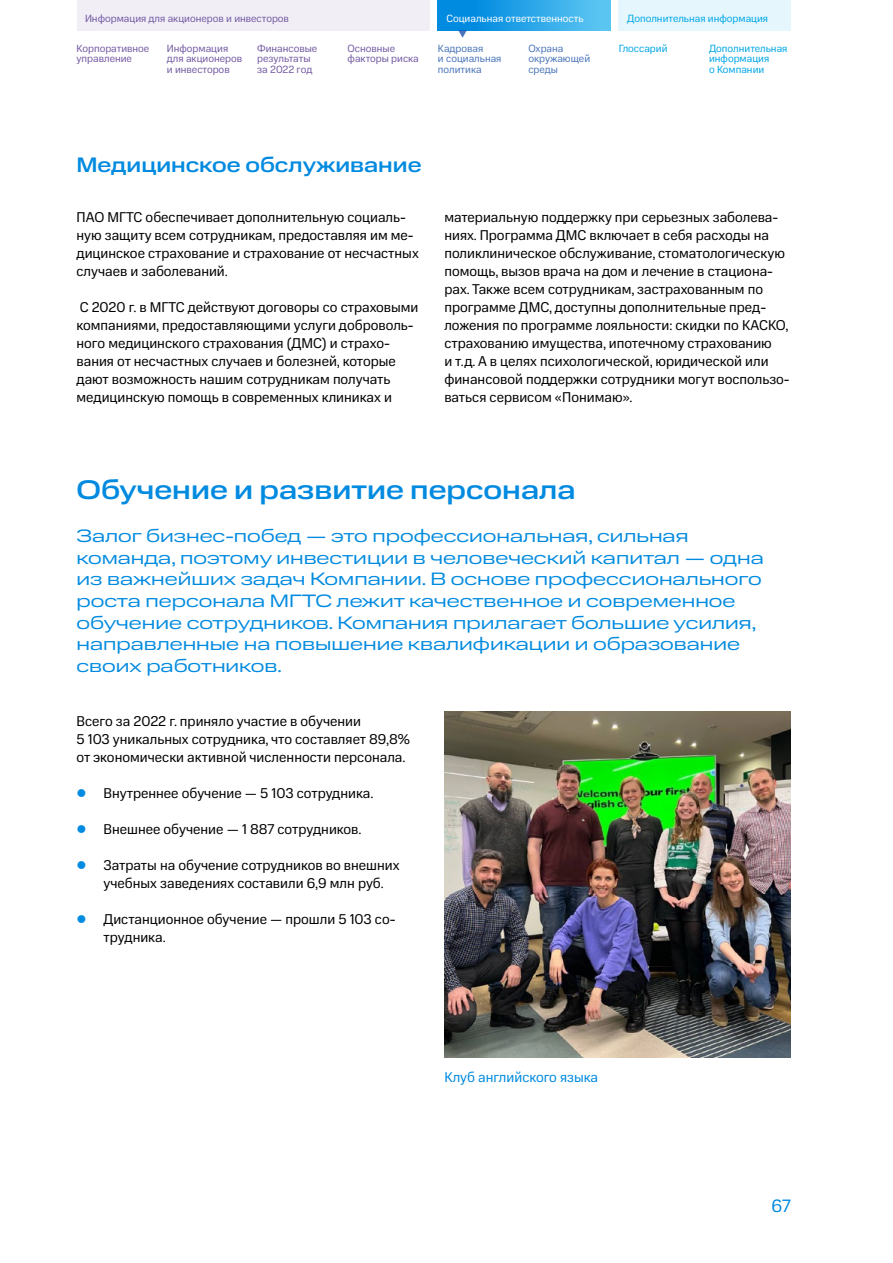
<style>
.page{position:relative;width:893px;height:1263px;background:#fff}
.page>*{position:absolute;margin:0;border:0;box-sizing:border-box;transform-origin:0 0}
.t1{font:500 27px "MTS Wide";color:#008ae0}
.t2{font:500 21px "MTS Wide";color:#008ae0}
.t3{font:18px/21.6px "MTS Extended";color:#008ae0}
.t4{font:18px "MTS Compact";color:#008ae0}
.t5{font:14.25px/18px "MTS Compact";color:#000}
.t6{font:14.25px "MTS Compact";color:#008ae0}
.t7{font:10.5px/10.5px "MTS Compact";color:#735aa3}
.t8{font:10.5px/10.5px "MTS Compact";color:#00a7e7}
.t9{font:10.5px/10.5px "MTS Compact";color:#4b76ba}
.t10{font:10.5px "MTS Compact";color:#fff}
</style>
<div class="page">
<svg style="left:458px;top:31px;width:9px;height:7px"></svg>
<img style="left:444px;top:711px;width:347px;height:346px">
<div style="left:77px;top:0;width:352px;height:31px;background:#f1eef6"></div>
<div style="left:619px;top:0;width:172px;height:31px;background:#e6f6fd"></div>
<div style="left:438px;top:0;width:172px;height:31px;background:linear-gradient(to right,#0080dd,#5dc7f2)"></div>
<p class="t7" style="left:85px;top:13px;width:205px">Информация для акционеров и инвесторов</p>
<p class="t8" style="left:627px;top:13px;width:142px">Дополнительная информация</p>
<p class="t7" style="left:77px;top:43px;width:74px">Корпоративное управление</p>
<p class="t7" style="left:167px;top:43px;width:77px">Информация для акционеров и инвесторов</p>
<p class="t7" style="left:257px;top:43px;width:62px">Финансовые результаты за 2022 год</p>
<p class="t7" style="left:348px;top:43px;width:73px">Основные факторы риска</p>
<p class="t9" style="left:438px;top:43px;width:65px">Кадровая<br>и социальная политика</p>
<p class="t9" style="left:528px;top:43px;width:63px">Охрана окружающей среды</p>
<p class="t8" style="left:619px;top:43px;width:50px">Глоссарий</p>
<p class="t8" style="left:709px;top:43px;width:80px">Дополнительная информация<br>о Компании</p>
<p class="t10" style="left:446px;top:13px;width:139px">Социальная ответственность</p>
<h2 class="t2" style="left:77px;top:153px;width:346px">Медицинское обслуживание</h2>
<p class="t5" style="left:77px;top:208px;width:344px">ПАО МГТС обеспечивает дополнительную социаль&shy;ную защиту всем сотрудникам, предоставляя им ме&shy;дицинское страхование и страхование от несчастных случаев и заболеваний.</p>
<p class="t5" style="left:77px;top:298px;width:343px">С 2020 г. в МГТС действуют договоры со страховыми компаниями, предоставляющими услуги доброволь&shy;ного медицинского страхования (ДМС) и страхо&shy;вания от несчастных случаев и болезней, которые дают возможность нашим сотрудникам получать медицинскую помощь в современных клиниках и</p>
<p class="t5" style="left:444px;top:208px;width:347px">материальную поддержку при серьезных заболева&shy;ниях. Программа ДМС включает в себя расходы на поликлиническое обслуживание, стоматологическую помощь, вызов врача на дом и лечение в стациона&shy;рах. Также всем сотрудникам, застрахованным по программе ДМС, доступны дополнительные пред&shy;ложения по программе лояльности: скидки по КАСКО, страхованию имущества, ипотечному страхованию<br>и т.д. А в целях психологической, юридической или финансовой поддержки сотрудники могут воспользо&shy;ваться сервисом «Понимаю».</p>
<h1 class="t1" style="left:77px;top:475px;width:500px">Обучение и развитие персонала</h1>
<p class="t3" style="left:77px;top:525px;width:689px">Залог бизнес-побед — это профессиональная, сильная команда, поэтому инвестиции в человеческий капитал — одна из важнейших задач Компании. В основе профессионального роста персонала МГТС лежит качественное и современное обучение сотрудников. Компания прилагает большие усилия, направленные на повышение квалификации и образование своих работников.</p>
<p class="t5" style="left:77px;top:712px;width:335px">Всего за 2022 г. приняло участие в обучении<br>5 103 уникальных сотрудника, что составляет 89,8% от экономически активной численности персонала.</p>
<p class="t5" style="left:104px;top:784px;width:271px">Внутреннее обучение — 5 103 сотрудника.</p>
<p class="t5" style="left:104px;top:820px;width:260px">Внешнее обучение — 1 887 сотрудников.</p>
<p class="t5" style="left:104px;top:856px;width:298px">Затраты на обучение сотрудников во внешних учебных заведениях составили 6,9 млн руб.</p>
<p class="t5" style="left:104px;top:910px;width:294px">Дистанционное обучение — прошли 5 103 со&shy;трудника.</p>
<p class="t6" style="left:444px;top:1069px;width:155px">Клуб английского языка</p>
<p class="t4" style="left:771px;top:1196px;width:21px">67</p>
</div>
